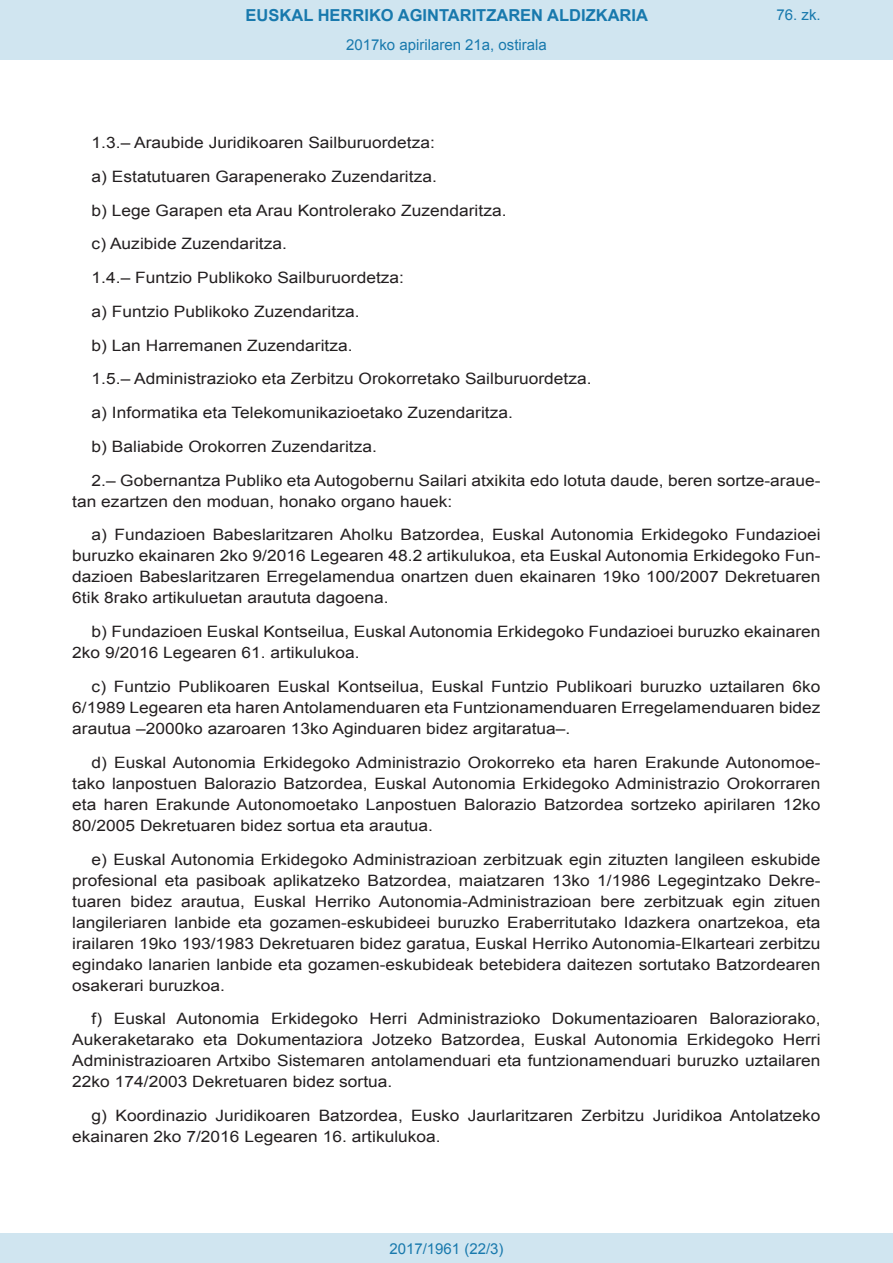
<style>
.page{position:relative;width:893px;height:1263px;background:#fff}
.page>*{position:absolute;margin:0;border:0;box-sizing:border-box;transform-origin:0 0}
.t1{font:700 16.5px "Arial";color:#1879ad}
.BOPVDetalle{font:15.6px/21px "Arial";color:#231f20;text-align:justify;scale:1.11 1}
.Paginacion_Centro{font:15px "Arial";color:#1879ad}
</style>
<div class="page">
<div style="left:0;top:0;width:893px;height:60px;background:#d0e5f0"></div>
<div style="left:0;top:1233px;width:893px;height:30px;background:#d0e5f0"></div>
<p class="t1" style="left:246px;top:4px;width:404px">EUSKAL HERRIKO AGINTARITZAREN ALDIZKARIA</p>
<p class="Paginacion_Centro" style="left:346px;top:35px;width:202px">2017ko apirilaren 21a, ostirala</p>
<p class="Paginacion_Centro" style="left:776px;top:5px;width:46px">76. zk.</p>
<p class="BOPVDetalle" style="left:92px;top:132px;width:311px">1.3.– Araubide Juridikoaren Sailburuordetza:</p>
<p class="BOPVDetalle" style="left:92px;top:166px;width:312px">a) Estatutuaren Garapenerako Zuzendaritza.</p>
<p class="BOPVDetalle" style="left:92px;top:200px;width:375px">b) Lege Garapen eta Arau Kontrolerako Zuzendaritza.</p>
<p class="BOPVDetalle" style="left:92px;top:234px;width:177px">c) Auzibide Zuzendaritza.</p>
<p class="BOPVDetalle" style="left:92px;top:267px;width:283px">1.4.– Funtzio Publikoko Sailburuordetza:</p>
<p class="BOPVDetalle" style="left:92px;top:301px;width:243px">a) Funtzio Publikoko Zuzendaritza.</p>
<p class="BOPVDetalle" style="left:92px;top:335px;width:237px">b) Lan Harremanen Zuzendaritza.</p>
<p class="BOPVDetalle" style="left:92px;top:369px;width:452px">1.5.– Administrazioko eta Zerbitzu Orokorretako Sailburuordetza.</p>
<p class="BOPVDetalle" style="left:92px;top:402px;width:381px">a) Informatika eta Telekomunikazioetako Zuzendaritza.</p>
<p class="BOPVDetalle" style="left:92px;top:436px;width:258px">b) Baliabide Orokorren Zuzendaritza.</p>
<p class="BOPVDetalle" style="left:72px;top:470px;width:676px;text-indent:19px">2.– Gobernantza Publiko eta Autogobernu Sailari atxikita edo lotuta daude, beren sortze-araue&shy;tan ezartzen den moduan, honako organo hauek:</p>
<p class="BOPVDetalle" style="left:72px;top:525px;width:676px;text-indent:19px">a) Fundazioen Babeslaritzaren Aholku Batzordea, Euskal Autonomia Erkidegoko Fundazioei buruzko ekainaren 2ko 9/2016 Legearen 48.2 artikulukoa, eta Euskal Autonomia Erkidegoko Fun&shy;dazioen Babeslaritzaren Erregelamendua onartzen duen ekainaren 19ko 100/2007 Dekretuaren 6tik 8rako artikuluetan araututa dagoena.</p>
<p class="BOPVDetalle" style="left:72px;top:621px;width:676px;text-indent:19px">b) Fundazioen Euskal Kontseilua, Euskal Autonomia Erkidegoko Fundazioei buruzko ekainaren<br>2ko 9/2016 Legearen 61. artikulukoa.</p>
<p class="BOPVDetalle" style="left:72px;top:676px;width:676px;text-indent:19px">c) Funtzio Publikoaren Euskal Kontseilua, Euskal Funtzio Publikoari buruzko uztailaren 6ko 6/1989 Legearen eta haren Antolamenduaren eta Funtzionamenduaren Erregelamenduaren bidez arautua –2000ko azaroaren 13ko Aginduaren bidez argitaratua–.</p>
<p class="BOPVDetalle" style="left:72px;top:752px;width:676px;text-indent:19px">d) Euskal Autonomia Erkidegoko Administrazio Orokorreko eta haren Erakunde Autonomoe&shy;tako lanpostuen Balorazio Batzordea, Euskal Autonomia Erkidegoko Administrazio Orokorraren eta haren Erakunde Autonomoetako Lanpostuen Balorazio Batzordea sortzeko apirilaren 12ko 80/2005 Dekretuaren bidez sortua eta arautua.</p>
<p class="BOPVDetalle" style="left:72px;top:849px;width:676px;text-indent:19px">e) Euskal Autonomia Erkidegoko Administrazioan zerbitzuak egin zituzten langileen eskubide profesional eta pasiboak aplikatzeko Batzordea, maiatzaren 13ko 1/1986 Legegintzako Dekre&shy;tuaren bidez arautua, Euskal Herriko Autonomia-Administrazioan bere zerbitzuak egin zituen langileriaren lanbide eta gozamen-eskubideei buruzko Eraberritutako Idazkera onartzekoa, eta irailaren 19ko 193/1983 Dekretuaren bidez garatua, Euskal Herriko Autonomia-Elkarteari zerbitzu egindako lanarien lanbide eta gozamen-eskubideak betebidera daitezen sortutako Batzordearen osakerari buruzkoa.</p>
<p class="BOPVDetalle" style="left:72px;top:1008px;width:676px;text-indent:19px">f) Euskal Autonomia Erkidegoko Herri Administrazioko Dokumentazioaren Baloraziorako, Aukeraketarako eta Dokumentaziora Jotzeko Batzordea, Euskal Autonomia Erkidegoko Herri Administrazioaren Artxibo Sistemaren antolamenduari eta funtzionamenduari buruzko uztailaren 22ko 174/2003 Dekretuaren bidez sortua.</p>
<p class="BOPVDetalle" style="left:72px;top:1105px;width:676px;text-indent:19px">g) Koordinazio Juridikoaren Batzordea, Eusko Jaurlaritzaren Zerbitzu Juridikoa Antolatzeko ekainaren 2ko 7/2016 Legearen 16. artikulukoa.</p>
<p class="Paginacion_Centro" style="left:389px;top:1238px;width:116px">2017/1961 (22/3)</p>
</div>
